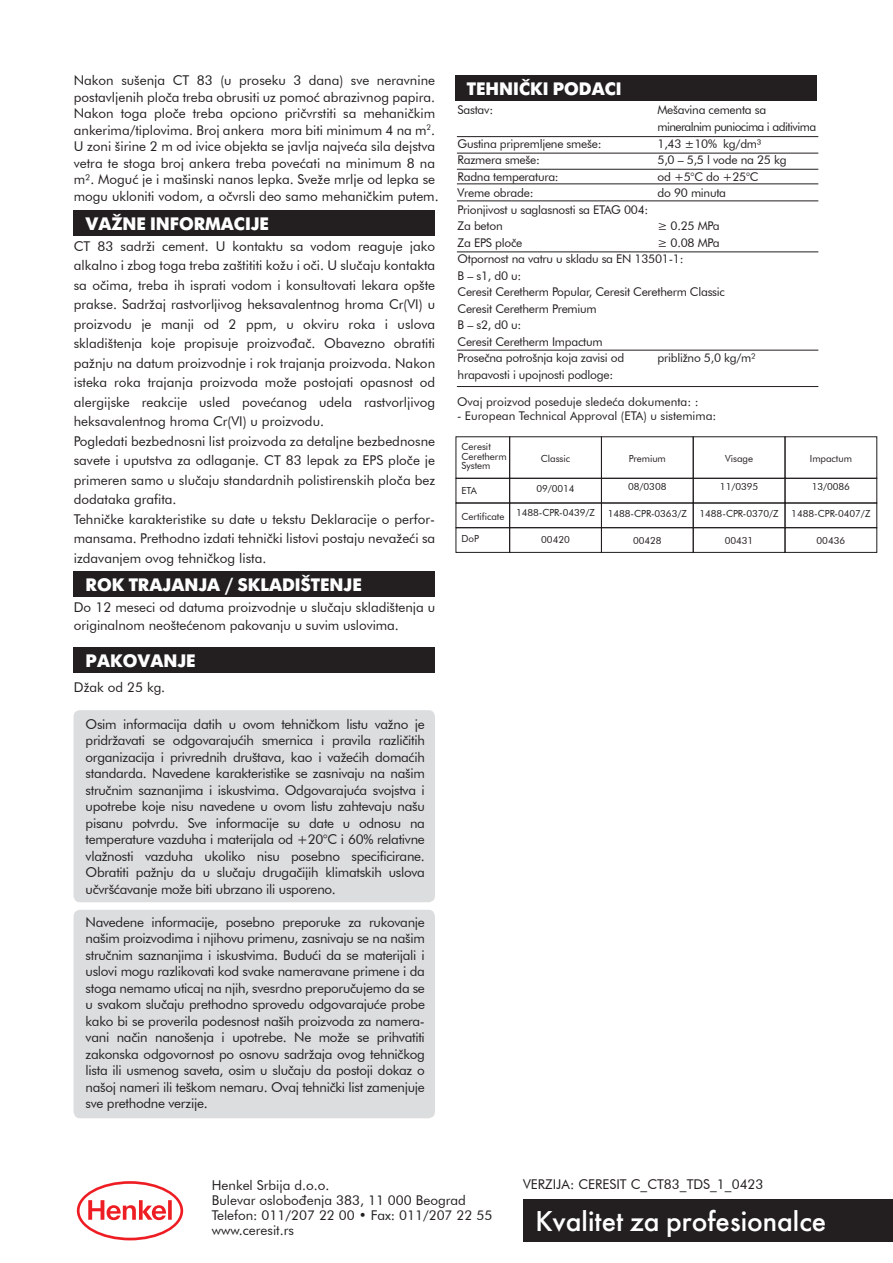
<style>
.page{position:relative;width:893px;height:1263px;background:#fff}
.page>*{position:absolute;margin:0;border:0;box-sizing:border-box;transform-origin:0 0}
.t1{font:28.5px "Futura Futuris";color:#fff}
.t2{font:700 18px "Futura Futuris";color:#fff}
.t3{font:13.5px/16.5px "Futura BT";color:#231f20}
.t4{font:12px/16.5px "Futura BT";letter-spacing:-.02em;color:#231f20}
.t5{font:12px "Futura BT";color:#231f20}
.t6{font:9.75px/9.4px "Futura BT";letter-spacing:-.005em;color:#231f20}
</style>
<div class="page">
<div style="left:523px;top:1199px;width:370px;height:42px;background:#231f20"></div>
<svg style="left:77px;top:1181px;width:106px;height:59px"></svg>
<div style="left:455px;top:75px;width:361px;height:26px;background:#231f20"></div>
<div style="left:74px;top:571px;width:361px;height:26px;background:#231f20"></div>
<div style="left:74px;top:210px;width:361px;height:26px;background:#231f20"></div>
<div style="left:74px;top:647px;width:361px;height:26px;background:#231f20"></div>
<hr style="left:457px;top:136px;width:361px;height:1px;background:#231f20">
<hr style="left:457px;top:153px;width:361px;height:1px;background:#231f20">
<hr style="left:457px;top:169px;width:361px;height:1px;background:#231f20">
<hr style="left:457px;top:184px;width:361px;height:1px;background:#231f20">
<hr style="left:457px;top:252px;width:361px;height:1px;background:#231f20">
<hr style="left:457px;top:201px;width:361px;height:1px;background:#231f20">
<hr style="left:457px;top:350px;width:361px;height:1px;background:#231f20">
<hr style="left:457px;top:386px;width:361px;height:1px;background:#231f20">
<div style="left:456px;top:478px;width:54px;height:25px;border:1px solid #211d1e"></div>
<div style="left:509px;top:478px;width:93px;height:25px;border:1px solid #211d1e"></div>
<div style="left:456px;top:503px;width:54px;height:25px;border:1px solid #211d1e"></div>
<div style="left:509px;top:503px;width:93px;height:25px;border:1px solid #211d1e"></div>
<div style="left:456px;top:527px;width:54px;height:26px;border:1px solid #211d1e"></div>
<div style="left:509px;top:527px;width:93px;height:26px;border:1px solid #211d1e"></div>
<div style="left:601px;top:478px;width:92px;height:25px;border:1px solid #211d1e"></div>
<div style="left:601px;top:503px;width:92px;height:25px;border:1px solid #211d1e"></div>
<div style="left:601px;top:527px;width:92px;height:26px;border:1px solid #211d1e"></div>
<div style="left:693px;top:478px;width:92px;height:25px;border:1px solid #211d1e"></div>
<div style="left:693px;top:503px;width:92px;height:25px;border:1px solid #211d1e"></div>
<div style="left:693px;top:527px;width:92px;height:26px;border:1px solid #211d1e"></div>
<div style="left:785px;top:478px;width:92px;height:25px;border:1px solid #211d1e"></div>
<div style="left:785px;top:503px;width:92px;height:25px;border:1px solid #211d1e"></div>
<div style="left:785px;top:527px;width:92px;height:26px;border:1px solid #211d1e"></div>
<div style="left:74px;top:710px;width:361px;height:192px;background:#dcdddf;border-radius:6px"></div>
<div style="left:74px;top:910px;width:361px;height:208px;background:#dcdddf;border-radius:7px"></div>
<p class="t3" style="left:74px;top:72px;width:366px">Nakon sušenja CT 83 (u proseku 3 dana) sve neravnine postavljenih ploča treba obrusiti uz pomoć abrazivnog papira.<br>Nakon toga ploče treba opciono pričvrstiti sa mehaničkim ankerima/tiplovima. Broj ankera mora biti minimum 4 na m<sup>2</sup>.<br>U zoni širine 2 m od ivice objekta se javlja najveća sila dejstva vetra te stoga broj ankera treba povećati na minimum 8 na m². Moguć je i mašinski nanos lepka. Sveže mrlje od lepka se mogu ukloniti vodom, a očvrsli deo samo mehaničkim putem.</p>
<h2 class="t2" style="left:86px;top:213px;width:185px">VAŽNE INFORMACIJE</h2>
<p class="t3" style="left:74px;top:236px;width:363px;line-height:19.5px">CT 83 sadrži cement. U kontaktu sa vodom reaguje jako alkalno i zbog toga treba zaštititi kožu i oči. U slučaju kontakta sa očima, treba ih isprati vodom i konsultovati lekara opšte prakse. Sadržaj rastvorljivog heksavalentnog hroma Cr(VI) u proizvodu je manji od 2 ppm, u okviru roka i uslova skladištenja koje propisuje proizvođač. Obavezno obratiti pažnju na datum proizvodnje i rok trajanja proizvoda. Nakon isteka roka trajanja proizvoda može postojati opasnost od alergijske reakcije usled povećanog udela rastvorljivog heksavalentnog hroma Cr(VI) u proizvodu.<br>Pogledati bezbednosni list proizvoda za detaljne bezbednosne savete i uputstva za odlaganje. CT 83 lepak za EPS ploče je primeren samo u slučaju standardnih polistirenskih ploča bez dodataka grafita.<br>Tehničke karakteristike su date u tekstu Deklaracije o perfor&shy;mansama. Prethodno izdati tehnički listovi postaju nevažeći sa izdavanjem ovog tehničkog lista.</p>
<h2 class="t2" style="left:86px;top:574px;width:278px">ROK TRAJANJA / SKLADIŠTENJE</h2>
<p class="t3" style="left:74px;top:598px;width:363px;line-height:18px">Do 12 meseci od datuma proizvodnje u slučaju skladištenja u originalnom neoštećenom pakovanju u suvim uslovima.</p>
<h2 class="t2" style="left:86px;top:650px;width:111px">PAKOVANJE</h2>
<p class="t3" style="left:74px;top:679px;width:93px">Džak od 25 kg.</p>
<p class="t3" style="left:86px;top:716px;width:341px;text-align:justify">Osim informacija datih u ovom tehničkom listu važno je pridržavati se odgovarajućih smernica i pravila različitih organizacija i privrednih društava, kao i važećih domaćih standarda. Navedene karakteristike se zasnivaju na našim stručnim saznanjima i iskustvima. Odgovarajuća svojstva i upotrebe koje nisu navedene u ovom listu zahtevaju našu pisanu potvrdu. Sve informacije su date u odnosu na temperature vazduha i materijala od +20°C i 60% relativne vlažnosti vazduha ukoliko nisu posebno specificirane.<br>Obratiti pažnju da u slučaju drugačijih klimatskih uslova učvršćavanje može biti ubrzano ili usporeno.</p>
<p class="t3" style="left:86px;top:914px;width:341px;text-align:justify">Navedene informacije, posebno preporuke za rukovanje našim proizvodima i njihovu primenu, zasnivaju se na našim stručnim saznanjima i iskustvima. Budući da se materijali i uslovi mogu razlikovati kod svake nameravane primene i da stoga nemamo uticaj na njih, svesrdno preporučujemo da se u svakom slučaju prethodno sprovedu odgovarajuće probe kako bi se proverila podesnost naših proizvoda za namera&shy;vani način nanošenja i upotrebe. Ne može se prihvatiti zakonska odgovornost po osnovu sadržaja ovog tehničkog lista ili usmenog saveta, osim u slučaju da postoji dokaz o našoj nameri ili teškom nemaru. Ovaj tehnički list zamenjuje sve prethodne verzije.</p>
<h2 class="t2" style="left:467px;top:78px;width:156px">TEHNIČKI PODACI</h2>
<p class="t4" style="left:657px;top:102px;width:160px">Mešavina cementa sa mineralnim puniocima i aditivima<br>1,43 ±10% kg/dm³<br>5,0 – 5,5 l vode na 25 kg<br>od +5°C do +25°C<br>do 90 minuta</p>
<p class="t4" style="left:657px;top:217px;width:64px">≥ 0.25 MPa ≥ 0.08 MPa</p>
<p class="t4" style="left:458px;top:102px;width:37px">Sastav:</p>
<p class="t4" style="left:458px;top:135px;width:269px">Gustina pripremljene smeše:<br>Razmera smeše:<br>Radna temperatura:<br>Vreme obrade:<br>Prionjivost u saglasnosti sa ETAG 004:<br>Za beton<br>Za EPS ploče<br>Otpornost na vatru u skladu sa EN 13501-1:<br>B – s1, d0 u:<br>Ceresit Ceretherm Popular, Ceresit Ceretherm Classic<br>Ceresit Ceretherm Premium<br>B – s2, d0 u:<br>Ceresit Ceretherm Impactum<br>Prosečna potrošnja koja zavisi od<br>hrapavosti i upojnosti podloge:</p>
<p class="t4" style="left:657px;top:349px;width:100px">približno 5,0 kg/m²</p>
<p class="t5" style="left:457px;top:394px;width:243px">Ovaj proizvod poseduje sledeća dokumenta: :</p>
<p class="t5" style="left:457px;top:409px;width:261px">- European Technical Approval (ETA) u sistemima:</p>
<p class="t6" style="left:461px;top:442px;width:47px">Ceresit<br>Ceretherm<br>System</p>
<p class="t6" style="left:461px;top:486px;width:17px">ETA</p>
<p class="t6" style="left:461px;top:511px;width:45px">Certificate</p>
<p class="t6" style="left:461px;top:533px;width:19px">DoP</p>
<p class="t6" style="left:541px;top:454px;width:31px">Classic</p>
<p class="t6" style="left:536px;top:484px;width:40px">09/0014</p>
<p class="t6" style="left:516px;top:508px;width:81px">1488-CPR-0439/Z</p>
<p class="t6" style="left:541px;top:535px;width:30px">00420</p>
<p class="t6" style="left:629px;top:454px;width:39px">Premium</p>
<p class="t6" style="left:628px;top:482px;width:40px">08/0308</p>
<p class="t6" style="left:608px;top:509px;width:81px">1488-CPR-0363/Z</p>
<p class="t6" style="left:633px;top:536px;width:30px">00428</p>
<p class="t6" style="left:725px;top:454px;width:29px">Visage</p>
<p class="t6" style="left:720px;top:482px;width:40px">11/0395</p>
<p class="t6" style="left:699px;top:509px;width:81px">1488-CPR-0370/Z</p>
<p class="t6" style="left:725px;top:536px;width:30px">00431</p>
<p class="t6" style="left:810px;top:454px;width:44px">Impactum</p>
<p class="t6" style="left:812px;top:482px;width:40px">13/0086</p>
<p class="t6" style="left:791px;top:509px;width:81px">1488-CPR-0407/Z</p>
<p class="t6" style="left:817px;top:536px;width:30px">00436</p>
<p class="t3" style="left:212px;top:1177px;width:282px;line-height:15px">Henkel Srbija d.o.o.<br>Bulevar oslobođenja 383, 11 000 Beograd<br>Telefon: 011/207 22 00 • Fax: 011/207 22 55 www.ceresit.rs</p>
<p class="t3" style="left:523px;top:1176px;width:242px">VERZIJA: CERESIT C_CT83_TDS_1_0423</p>
<h1 class="t1" style="left:535px;top:1203px;width:292px">Kvalitet za profesionalce</h1>
</div>
